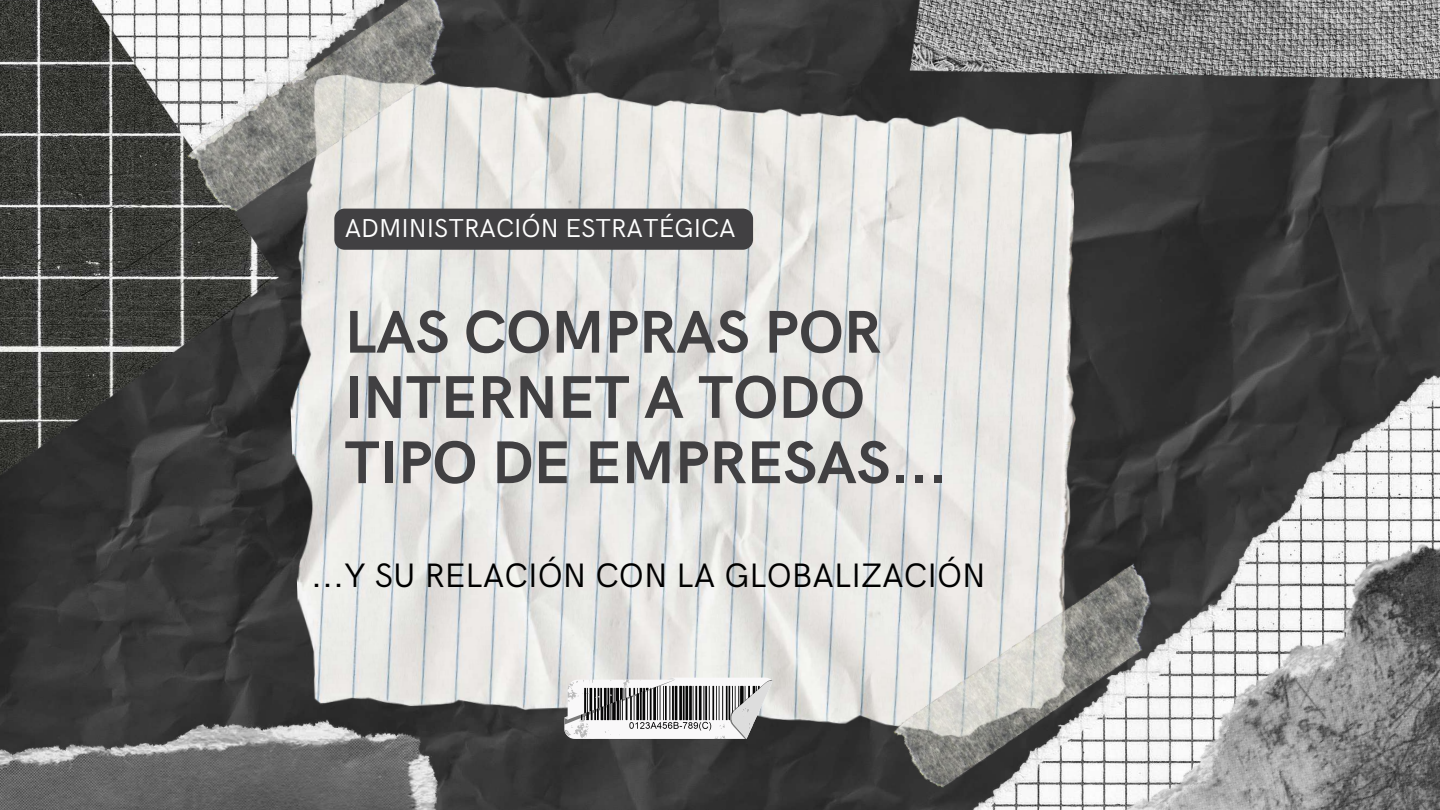
<style>
.page{position:relative;width:1440px;height:810px;background:#fff}
.page>*{position:absolute;margin:0;border:0;box-sizing:border-box;transform-origin:0 0}
.t1{font:700 60.5px/65.2px "HK Grotesk";color:#414042}
.t2{font:34px "HK Grotesk";color:#000}
.t3{font:26px "HK Grotesk";color:#fff}
</style>
<div class="page">
<img style="left:0;top:0;width:1440px;height:810px">
<img style="left:761px;top:312px;width:679px;height:498px">
<img style="left:480px;top:0;width:173px;height:48px">
<img style="left:0;top:0;width:278px;height:530px">
<img style="left:278px;top:48px;width:815px;height:713px">
<img style="left:173px;top:0;width:307px;height:222px">
<img style="left:880px;top:557px;width:131px;height:241px">
<img style="left:880px;top:0;width:560px;height:81px">
<img style="left:1011px;top:495px;width:429px;height:315px">
<svg style="left:564px;top:678px;width:209px;height:61px"></svg>
<img style="left:0;top:719px;width:457px;height:91px">
<div style="left:334px;top:209px;width:419px;height:41px;background:#414042"></div>
<p class="t3" style="left:345px;top:214px;width:392px">ADMINISTRACIÓN ESTRATÉGICA</p>
<p class="t1" style="left:345px;top:302px;width:604px">LAS COMPRAS POR<br>INTERNET A TODO<br>TIPO DE EMPRESAS...</p>
<p class="t2" style="left:311px;top:557px;width:676px">...Y SU RELACIÓN CON LA GLOBALIZACIÓN</p>
</div>
